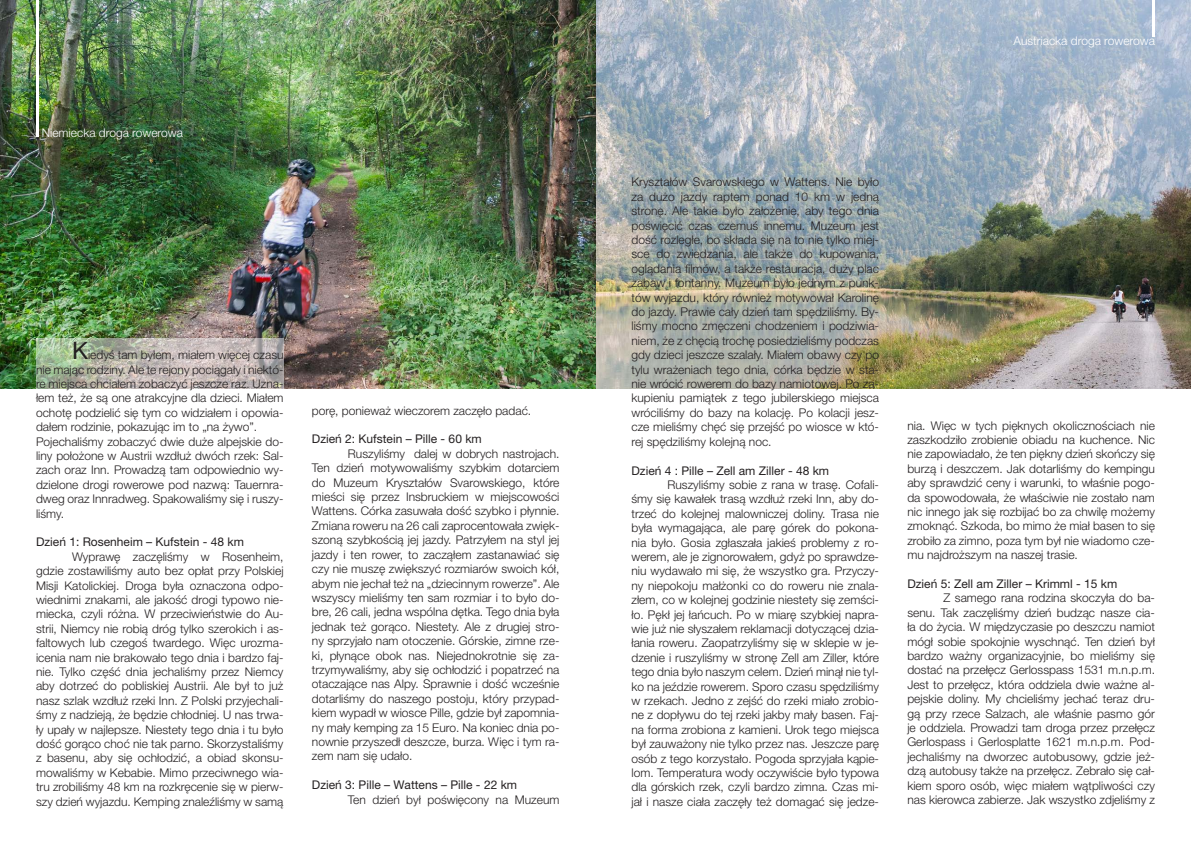
<style>
.page{position:relative;width:1191px;height:842px;background:#fff}
.page>*{position:absolute;margin:0;border:0;box-sizing:border-box;transform-origin:0 0}
.t1{font:300 12px/14.4px "Helvetica Neue LT Pro";color:#231f20;text-align:justify}
.t2{font:12px "Helvetica Neue LT Pro";color:#231f20}
.t3{font:300 12px "Helvetica Neue LT Pro";color:#fff}
.s1{font-weight:400;font-size:24px}
</style>
<div class="page">
<img style="left:0;top:0;width:1191px;height:389px">
<svg style="left:36px;top:339px;width:247px;height:50px;background:#bbb9ae"></svg>
<hr style="left:36px;top:0;width:2px;height:137px;background:#fff">
<hr style="left:1152px;top:0;width:3px;height:36px;background:#fff">
<p class="t3" style="left:42px;top:126px;width:143px">Niemiecka droga rowerowa</p>
<p class="t1" style="left:36px;top:347px;width:249px;text-indent:36px"><span class="s1">K</span>iedyś tam byłem, miałem więcej czasu nie mając rodziny. Ale te rejony pociągały i niektó&shy;re miejsca chciałem zobaczyć jeszcze raz. Uzna&shy;łem też, że są one atrakcyjne dla dzieci. Miałem ochotę podzielić się tym co widziałem i opowia&shy;dałem rodzinie, pokazując im to „na żywo”.</p>
<p class="t1" style="left:36px;top:434px;width:249px">Pojechaliśmy zobaczyć dwie duże alpejskie do&shy;liny położone w Austrii wzdłuż dwóch rzek: Sal&shy;zach oraz Inn. Prowadzą tam odpowiednio wy&shy;dzielone drogi rowerowe pod nazwą: Tauernra&shy;dweg oraz Innradweg. Spakowaliśmy się i ruszy&shy;liśmy.</p>
<p class="t2" style="left:36px;top:535px;width:209px">Dzień 1: Rosenheim – Kufstein - 48 km</p>
<p class="t1" style="left:36px;top:549px;width:249px;text-indent:36px">Wyprawę zaczęliśmy w Rosenheim, gdzie zostawiliśmy auto bez opłat przy Polskiej Misji Katolickiej. Droga była oznaczona odpo&shy;wiednimi znakami, ale jakość drogi typowo nie&shy;miecka, czyli różna. W przeciwieństwie do Au&shy;strii, Niemcy nie robią dróg tylko szerokich i as&shy;faltowych lub czegoś twardego. Więc urozma&shy;icenia nam nie brakowało tego dnia i bardzo faj&shy;nie. Tylko część dnia jechaliśmy przez Niemcy aby dotrzeć do pobliskiej Austrii. Ale był to już nasz szlak wzdłuż rzeki Inn. Z Polski przyjechali&shy;śmy z nadzieją, że będzie chłodniej. U nas trwa&shy;ły upały w najlepsze. Niestety tego dnia i tu było dość gorąco choć nie tak parno. Skorzystaliśmy z basenu, aby się ochłodzić, a obiad skonsu&shy;mowaliśmy w Kebabie. Mimo przeciwnego wia&shy;tru zrobiliśmy 48 km na rozkręcenie się w pierw&shy;szy dzień wyjazdu. Kemping znaleźliśmy w samą</p>
<p class="t1" style="left:312px;top:403px;width:221px">porę, ponieważ wieczorem zaczęło padać.</p>
<p class="t2" style="left:312px;top:432px;width:171px">Dzień 2: Kufstein – Pille - 60 km</p>
<p class="t1" style="left:312px;top:446px;width:249px;text-indent:36px">Ruszyliśmy dalej w dobrych nastrojach.<br>Ten dzień motywowaliśmy szybkim dotarciem do Muzeum Kryształów Svarowskiego, które mieści się przez Insbruckiem w miejscowości Wattens. Córka zasuwała dość szybko i płynnie.<br>Zmiana roweru na 26 cali zaprocentowała zwięk&shy;szoną szybkością jej jazdy. Patrzyłem na styl jej jazdy i ten rower, to zacząłem zastanawiać się czy nie muszę zwiększyć rozmiarów swoich kół, abym nie jechał też na „dziecinnym rowerze”. Ale wszyscy mieliśmy ten sam rozmiar i to było do&shy;bre, 26 cali, jedna wspólna dętka. Tego dnia była jednak też gorąco. Niestety. Ale z drugiej stro&shy;ny sprzyjało nam otoczenie. Górskie, zimne rze&shy;ki, płynące obok nas. Niejednokrotnie się za&shy;trzymywaliśmy, aby się ochłodzić i popatrzeć na otaczające nas Alpy. Sprawnie i dość wcześnie dotarliśmy do naszego postoju, który przypad&shy;kiem wypadł w wiosce Pille, gdzie był zapomnia&shy;ny mały kemping za 15 Euro. Na koniec dnia po&shy;nownie przyszedł deszcze, burza. Więc i tym ra&shy;zem nam się udało.</p>
<p class="t2" style="left:312px;top:778px;width:207px">Dzień 3: Pille – Wattens – Pille - 22 km</p>
<p class="t1" style="left:348px;top:792px;width:213px">Ten dzień był poświęcony na Muzeum</p>
<p class="t3" style="left:1013px;top:33px;width:143px">Austriacka droga rowerowa</p>
<p class="t1" style="left:631px;top:175px;width:249px">Kryształów Svarowskiego w Wattens. Nie było za dużo jazdy raptem ponad 10 km w jedną stronę. Ale takie było założenie, aby tego dnia poświęcić czas czemuś innemu. Muzeum jest dość rozległe, bo składa się na to nie tylko miej&shy;sce do zwiedzania, ale także do kupowania, oglądania filmów, a także restauracja, duży plac zabaw i fontanny. Muzeum było jednym z punk&shy;tów wyjazdu, który również motywował Karolinę do jazdy. Prawie cały dzień tam spędziliśmy. By&shy;liśmy mocno zmęczeni chodzeniem i podziwia&shy;niem, że z chęcią trochę posiedzieliśmy podczas gdy dzieci jeszcze szalały. Miałem obawy czy po tylu wrażeniach tego dnia, córka będzie w sta&shy;nie wrócić rowerem do bazy namiotowej. Po za&shy;kupieniu pamiątek z tego jubilerskiego miejsca wróciliśmy do bazy na kolację. Po kolacji jesz&shy;cze mieliśmy chęć się przejść po wiosce w któ&shy;rej spędziliśmy kolejną noc.</p>
<p class="t2" style="left:631px;top:463px;width:199px">Dzień 4 : Pille – Zell am Ziller - 48 km</p>
<p class="t1" style="left:631px;top:477px;width:249px;text-indent:36px">Ruszyliśmy sobie z rana w trasę. Cofali&shy;śmy się kawałek trasą wzdłuż rzeki Inn, aby do&shy;trzeć do kolejnej malowniczej doliny. Trasa nie była wymagająca, ale parę górek do pokona&shy;nia było. Gosia zgłaszała jakieś problemy z ro&shy;werem, ale je zignorowałem, gdyż po sprawdze&shy;niu wydawało mi się, że wszystko gra. Przyczy&shy;ny niepokoju małżonki co do roweru nie znala&shy;złem, co w kolejnej godzinie niestety się zemści&shy;ło. Pękł jej łańcuch. Po w miarę szybkiej napra&shy;wie już nie słyszałem reklamacji dotyczącej dzia&shy;łania roweru. Zaopatrzyliśmy się w sklepie w je&shy;dzenie i ruszyliśmy w stronę Zell am Ziller, które tego dnia było naszym celem. Dzień minął nie tyl&shy;ko na jeździe rowerem. Sporo czasu spędziliśmy w rzekach. Jedno z zejść do rzeki miało zrobio&shy;ne z dopływu do tej rzeki jakby mały basen. Faj&shy;na forma zrobiona z kamieni. Urok tego miejsca był zauważony nie tylko przez nas. Jeszcze parę osób z tego korzystało. Pogoda sprzyjała kąpie&shy;lom. Temperatura wody oczywiście było typowa dla górskich rzek, czyli bardzo zimna. Czas mi&shy;jał i nasze ciała zaczęły też domagać się jedze-</p>
<p class="t1" style="left:907px;top:418px;width:249px">nia. Więc w tych pięknych okolicznościach nie zaszkodziło zrobienie obiadu na kuchence. Nic nie zapowiadało, że ten piękny dzień skończy się burzą i deszczem. Jak dotarliśmy do kempingu aby sprawdzić ceny i warunki, to właśnie pogo&shy;da spowodowała, że właściwie nie zostało nam nic innego jak się rozbijać bo za chwilę możemy zmoknąć. Szkoda, bo mimo że miał basen to się zrobiło za zimno, poza tym był nie wiadomo cze&shy;mu najdroższym na naszej trasie.</p>
<p class="t2" style="left:907px;top:576px;width:211px">Dzień 5: Zell am Ziller – Krimml - 15 km</p>
<p class="t1" style="left:907px;top:591px;width:249px;text-indent:36px">Z samego rana rodzina skoczyła do ba&shy;senu. Tak zaczęliśmy dzień budząc nasze cia&shy;ła do życia. W międzyczasie po deszczu namiot mógł sobie spokojnie wyschnąć. Ten dzień był bardzo ważny organizacyjnie, bo mieliśmy się dostać na przełęcz Gerlosspass 1531 m.n.p.m.<br>Jest to przełęcz, która oddziela dwie ważne al&shy;pejskie doliny. My chcieliśmy jechać teraz dru&shy;gą przy rzece Salzach, ale właśnie pasmo gór je oddziela. Prowadzi tam droga przez przełęcz Gerlospass i Gerlosplatte 1621 m.n.p.m. Pod&shy;jechaliśmy na dworzec autobusowy, gdzie jeż&shy;dzą autobusy także na przełęcz. Zebrało się cał&shy;kiem sporo osób, więc miałem wątpliwości czy nas kierowca zabierze. Jak wszystko zdjeliśmy z</p>
</div>
